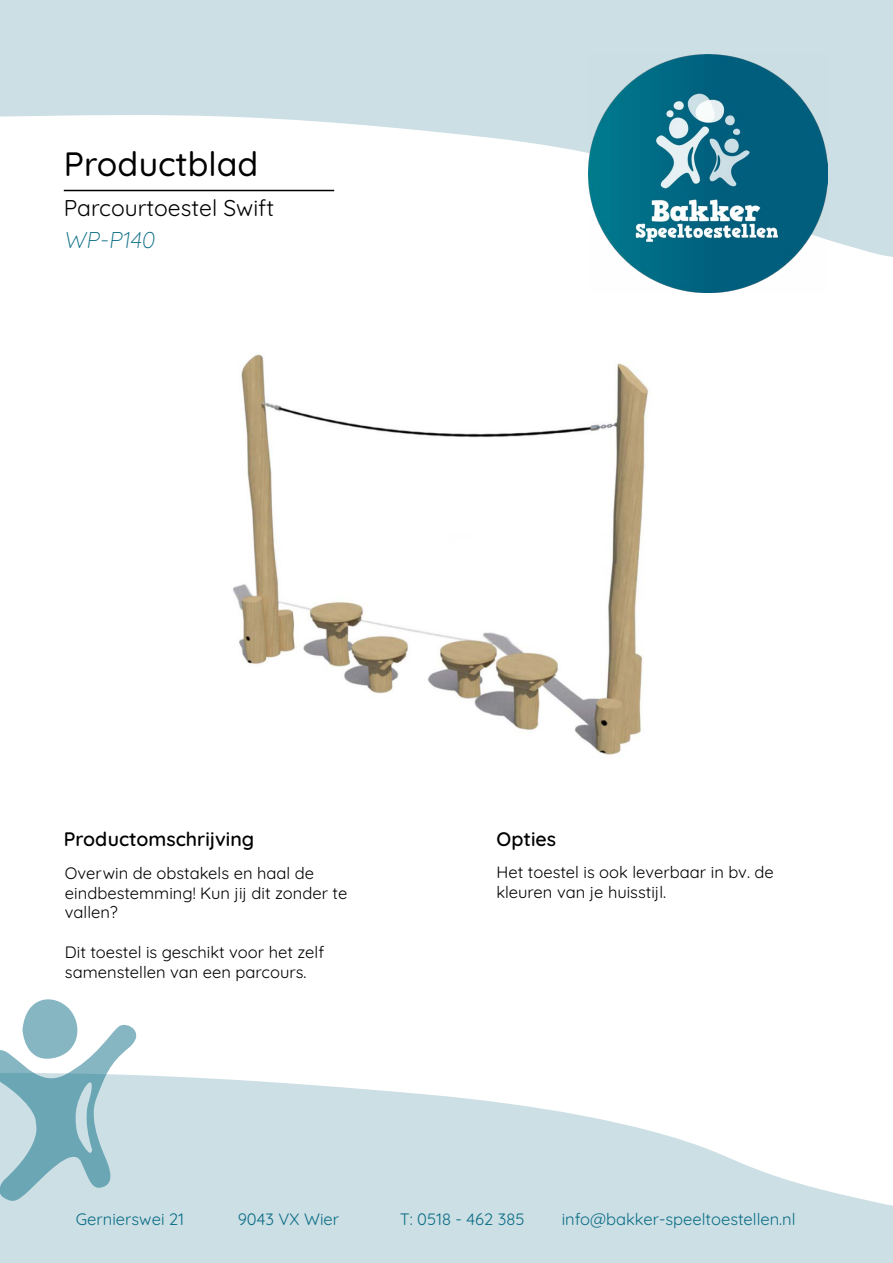
<style>
.page{position:relative;width:893px;height:1263px;background:#fff}
.page>*{position:absolute;margin:0;border:0;box-sizing:border-box;transform-origin:0 0}
.t1{font:500 33.75px "Quicksand";color:#000}
.t2{font:22.8px "Quicksand";color:#000}
.t3{font:300 22.8px "Quicksand";color:#0b6d85}
.t4{font:600 19.5px "Quicksand";color:#000}
.t5{font:16.5px/19.8px "Quicksand";color:#000}
.t6{font:16.5px "Quicksand";color:#0b6d85}
</style>
<div class="page">
<svg style="left:0;top:0;width:893px;height:257px;fill:#ccdfe5"></svg>
<img style="left:589px;top:54px;width:238px;height:238px">
<svg style="left:0;top:1075px;width:893px;height:188px;fill:#ccdfe5"></svg>
<svg style="left:0;top:999px;width:136px;height:202px"></svg>
<hr style="left:64px;top:190px;width:270px;height:1px;background:#000">
<img style="left:233px;top:353px;width:416px;height:402px">
<h1 class="t1" style="left:64px;top:138px;width:196px">Productblad</h1>
<h2 class="t2" style="left:64px;top:191px;width:212px">Parcourtoestel Swift</h2>
<h2 class="t3" style="left:64px;top:222px;width:97px">WP-P140</h2>
<p class="t4" style="left:64px;top:823px;width:192px">Productomschrijving</p>
<p class="t4" style="left:497px;top:823px;width:61px">Opties</p>
<p class="t5" style="left:65px;top:861px;width:284px">Overwin de obstakels en haal de eindbestemming! Kun jij dit zonder te vallen?</p>
<p class="t5" style="left:65px;top:940px;width:261px">Dit toestel is geschikt voor het zelf samenstellen van een parcours.</p>
<p class="t5" style="left:497px;top:861px;width:279px">Het toestel is ook leverbaar in bv. de kleuren van je huisstijl.</p>
<p class="t6" style="left:76px;top:1207px;width:110px">Gernierswei 21</p>
<p class="t6" style="left:238px;top:1207px;width:103px">9043 VX Wier</p>
<p class="t6" style="left:400px;top:1207px;width:126px">T: 0518 - 462 385</p>
<p class="t6" style="left:562px;top:1207px;width:235px">info@bakker-speeltoestellen.nl</p>
</div>
